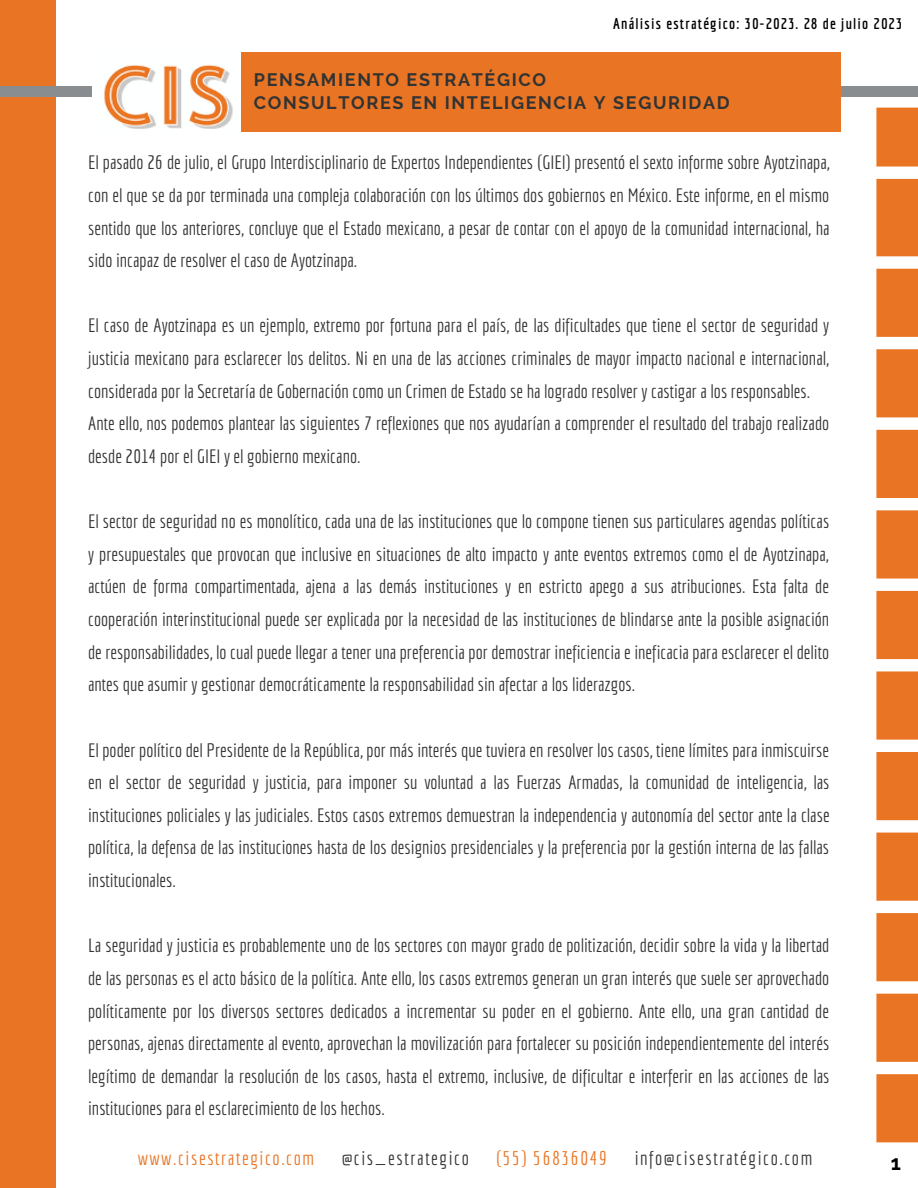
<style>
.page{position:relative;width:918px;height:1188px;background:#fff}
.page>*{position:absolute;margin:0;border:0;box-sizing:border-box;transform-origin:0 0}
.t1{font:700 20.55px "Raleway";color:#000}
.t2{font:19.2px "Economica";letter-spacing:.08em;color:#333}
.t3{font:19.2px "Economica";letter-spacing:.08em;color:#e97524}
.t4{font:18.9px/32.7px "Economica";color:#333;text-align:justify}
.t5{font:700 18px "Raleway";letter-spacing:.09em;color:#333}
.t6{font:700 15.3px "Economica";letter-spacing:.08em;color:#000}
</style>
<div class="page">
<div style="left:0;top:0;width:56px;height:1188px;background:#e97524"></div>
<div style="left:0;top:87px;width:918px;height:10px;background:#8a8d8f"></div>
<svg style="left:876px;top:108px;width:42px;height:1034px;background:#ec8b47"></svg>
<img style="left:92px;top:65px;width:149px;height:64px">
<div style="left:241px;top:52px;width:600px;height:80px;background:#e97524"></div>
<p class="t6" style="left:613px;top:15px;width:291px">Análisis estratégico: 30-2023. 28 de julio 2023</p>
<p class="t5" style="left:254px;top:69px;width:294px">PENSAMIENTO ESTRATÉGICO</p>
<p class="t5" style="left:254px;top:92px;width:477px">CONSULTORES EN INTELIGENCIA Y SEGURIDAD</p>
<p class="t4" style="left:88px;top:146px;width:743px">El pasado 26 de julio, el Grupo Interdisciplinario de Expertos Independientes (GIEI) presentó el sexto informe sobre Ayotzinapa, con el que se da por terminada una compleja colaboración con los últimos dos gobiernos en México. Este informe, en el mismo sentido que los anteriores, concluye que el Estado mexicano, a pesar de contar con el apoyo de la comunidad internacional, ha sido incapaz de resolver el caso de Ayotzinapa.</p>
<p class="t4" style="left:88px;top:309px;width:743px">El caso de Ayotzinapa es un ejemplo, extremo por fortuna para el país, de las dificultades que tiene el sector de seguridad y justicia mexicano para esclarecer los delitos. Ni en una de las acciones criminales de mayor impacto nacional e internacional, considerada por la Secretaría de Gobernación como un Crimen de Estado se ha logrado resolver y castigar a los responsables.</p>
<p class="t4" style="left:88px;top:407px;width:743px">Ante ello, nos podemos plantear las siguientes 7 reflexiones que nos ayudarían a comprender el resultado del trabajo realizado desde 2014 por el GIEI y el gobierno mexicano.</p>
<p class="t4" style="left:88px;top:505px;width:743px">El sector de seguridad no es monolítico, cada una de las instituciones que lo compone tienen sus particulares agendas políticas y presupuestales que provocan que inclusive en situaciones de alto impacto y ante eventos extremos como el de Ayotzinapa, actúen de forma compartimentada, ajena a las demás instituciones y en estricto apego a sus atribuciones. Esta falta de cooperación interinstitucional puede ser explicada por la necesidad de las instituciones de blindarse ante la posible asignación de responsabilidades, lo cual puede llegar a tener una preferencia por demostrar ineficiencia e ineficacia para esclarecer el delito antes que asumir y gestionar democráticamente la responsabilidad sin afectar a los liderazgos.</p>
<p class="t4" style="left:88px;top:733px;width:743px">El poder político del Presidente de la República, por más interés que tuviera en resolver los casos, tiene límites para inmiscuirse en el sector de seguridad y justicia, para imponer su voluntad a las Fuerzas Armadas, la comunidad de inteligencia, las instituciones policiales y las judiciales. Estos casos extremos demuestran la independencia y autonomía del sector ante la clase política, la defensa de las instituciones hasta de los designios presidenciales y la preferencia por la gestión interna de las fallas institucionales.</p>
<p class="t4" style="left:88px;top:929px;width:743px">La seguridad y justicia es probablemente uno de los sectores con mayor grado de politización, decidir sobre la vida y la libertad de las personas es el acto básico de la política. Ante ello, los casos extremos generan un gran interés que suele ser aprovechado políticamente por los diversos sectores dedicados a incrementar su poder en el gobierno. Ante ello, una gran cantidad de personas, ajenas directamente al evento, aprovechan la movilización para fortalecer su posición independientemente del interés legítimo de demandar la resolución de los casos, hasta el extremo, inclusive, de dificultar e interferir en las acciones de las instituciones para el esclarecimiento de los hechos.</p>
<p class="t3" style="left:138px;top:1147px;width:178px">www.cisestrategico.com</p>
<p class="t2" style="left:342px;top:1147px;width:129px">@cis_estrategico</p>
<p class="t3" style="left:497px;top:1147px;width:112px">(55) 56836049</p>
<p class="t2" style="left:635px;top:1147px;width:179px">info@cisestratégico.com</p>
<p class="t1" style="left:891px;top:1151px;width:12px">1</p>
</div>
